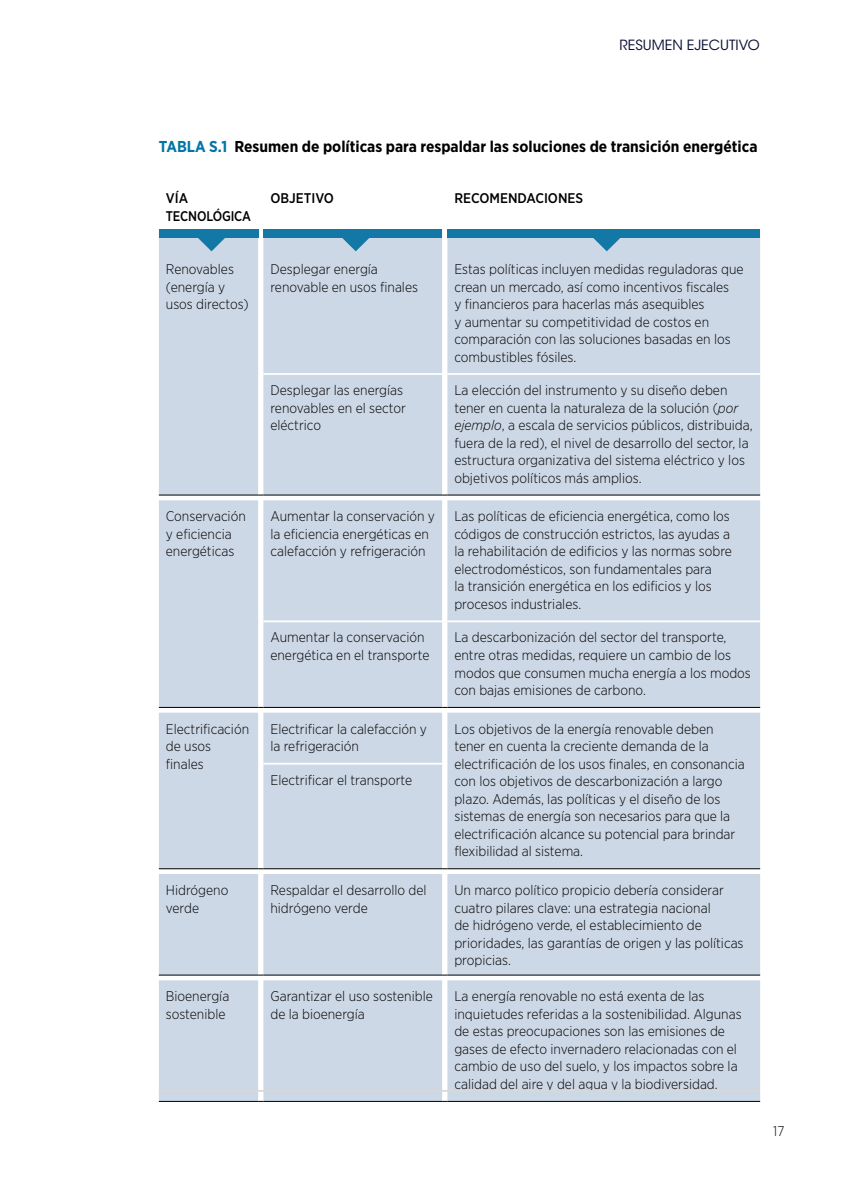
<style>
.page{position:relative;width:844px;height:1191px;background:#fff}
.page>*{position:absolute;margin:0;border:0;box-sizing:border-box;transform-origin:0 0}
.t1{font:700 15.75px "Gotham Narrow";color:#000}
.t2{font:300 14px/17.5px "Gotham Narrow";color:#000}
.t3{font:500 14px/17.5px "Gotham Narrow";color:#000}
.t4{font:14px "ITC Avant Garde Std";color:#090f34}
.s1{color:#0076a6}
.s2{font-style:italic}
</style>
<div class="page">
<div style="left:159px;top:229px;width:601px;height:872px;background:#cdd8e6"></div>
<hr style="left:159px;top:494px;width:99px;height:1px;background:#000">
<hr style="left:263px;top:494px;width:179px;height:1px;background:#000">
<hr style="left:447px;top:494px;width:313px;height:1px;background:#000">
<hr style="left:159px;top:707px;width:99px;height:1px;background:#000">
<hr style="left:263px;top:707px;width:179px;height:1px;background:#000">
<hr style="left:447px;top:707px;width:313px;height:1px;background:#000">
<hr style="left:159px;top:868px;width:99px;height:1px;background:#000">
<hr style="left:263px;top:868px;width:179px;height:1px;background:#000">
<hr style="left:447px;top:868px;width:313px;height:1px;background:#000">
<hr style="left:159px;top:974px;width:99px;height:1px;background:#000">
<hr style="left:263px;top:974px;width:179px;height:1px;background:#000">
<hr style="left:447px;top:974px;width:313px;height:1px;background:#000">
<hr style="left:159px;top:1101px;width:99px;height:1px;background:#000">
<hr style="left:263px;top:1101px;width:179px;height:1px;background:#000">
<hr style="left:447px;top:1101px;width:313px;height:1px;background:#000">
<hr style="left:263px;top:373px;width:179px;height:2px;background:#fff">
<hr style="left:447px;top:373px;width:313px;height:2px;background:#fff">
<hr style="left:263px;top:620px;width:179px;height:2px;background:#fff">
<hr style="left:447px;top:620px;width:313px;height:2px;background:#fff">
<hr style="left:263px;top:763px;width:179px;height:1px;background:#fff">
<svg style="left:189px;top:237px;width:45px;height:14px"></svg>
<div style="left:159px;top:229px;width:99px;height:8px;background:#1378a5"></div>
<svg style="left:333px;top:237px;width:45px;height:14px"></svg>
<div style="left:263px;top:229px;width:179px;height:8px;background:#1378a5"></div>
<svg style="left:584px;top:237px;width:45px;height:14px"></svg>
<div style="left:447px;top:229px;width:313px;height:8px;background:#1378a5"></div>
<hr style="left:159px;top:1090px;width:600px;height:1px;background:#d8d8d8">
<p class="t4" style="left:619px;top:36px;width:141px">RESUMEN EJECUTIVO</p>
<p class="t1" style="left:159px;top:137px;width:600px"><span class="s1">TABLA S.1</span> Resumen de políticas para respaldar las soluciones de transición energética</p>
<p class="t3" style="left:166px;top:189px;width:87px">VÍA<br>TECNOLÓGICA</p>
<p class="t3" style="left:270px;top:189px;width:65px">OBJETIVO</p>
<p class="t3" style="left:454px;top:189px;width:130px">RECOMENDACIONES</p>
<p class="t2" style="left:166px;top:260px;width:84px">Renovables (energía y usos directos)</p>
<p class="t2" style="left:270px;top:260px;width:149px">Desplegar energía renovable en usos finales</p>
<p class="t2" style="left:454px;top:260px;width:290px">Estas políticas incluyen medidas reguladoras que crean un mercado, así como incentivos fiscales<br>y financieros para hacerlas más asequibles<br>y aumentar su competitividad de costos en comparación con las soluciones basadas en los combustibles fósiles.</p>
<p class="t2" style="left:270px;top:381px;width:137px">Desplegar las energías renovables en el sector eléctrico</p>
<p class="t2" style="left:454px;top:381px;width:300px">La elección del instrumento y su diseño deben tener en cuenta la naturaleza de la solución (<span class="s2">por ejemplo</span>, a escala de servicios públicos, distribuida, fuera de la red), el nivel de desarrollo del sector, la estructura organizativa del sistema eléctrico y los objetivos políticos más amplios.</p>
<p class="t2" style="left:166px;top:507px;width:81px">Conservación y eficiencia energéticas</p>
<p class="t2" style="left:270px;top:507px;width:166px">Aumentar la conservación y la eficiencia energéticas en calefacción y refrigeración</p>
<p class="t2" style="left:454px;top:507px;width:279px">Las políticas de eficiencia energética, como los códigos de construcción estrictos, las ayudas a la rehabilitación de edificios y las normas sobre electrodomésticos, son fundamentales para<br>la transición energética en los edificios y los procesos industriales.</p>
<p class="t2" style="left:270px;top:628px;width:160px">Aumentar la conservación energética en el transporte</p>
<p class="t2" style="left:454px;top:628px;width:298px">La descarbonización del sector del transporte, entre otras medidas, requiere un cambio de los modos que consumen mucha energía a los modos con bajas emisiones de carbono.</p>
<p class="t2" style="left:166px;top:720px;width:85px">Electrificación de usos finales</p>
<p class="t2" style="left:270px;top:720px;width:158px">Electrificar la calefacción y la refrigeración</p>
<p class="t2" style="left:454px;top:720px;width:292px">Los objetivos de la energía renovable deben tener en cuenta la creciente demanda de la electrificación de los usos finales, en consonancia con los objetivos de descarbonización a largo plazo. Además, las políticas y el diseño de los sistemas de energía son necesarios para que la electrificación alcance su potencial para brindar flexibilidad al sistema.</p>
<p class="t2" style="left:270px;top:771px;width:143px">Electrificar el transporte</p>
<p class="t2" style="left:166px;top:881px;width:64px">Hidrógeno verde</p>
<p class="t2" style="left:270px;top:881px;width:157px">Respaldar el desarrollo del hidrógeno verde</p>
<p class="t2" style="left:454px;top:881px;width:290px">Un marco político propicio debería considerar cuatro pilares clave: una estrategia nacional<br>de hidrógeno verde, el establecimiento de prioridades, las garantías de origen y las políticas propicias.</p>
<p class="t2" style="left:166px;top:987px;width:65px">Bioenergía sostenible</p>
<p class="t2" style="left:270px;top:987px;width:164px">Garantizar el uso sostenible de la bioenergía</p>
<p class="t2" style="left:454px;top:987px;width:289px">La energía renovable no está exenta de las inquietudes referidas a la sostenibilidad. Algunas de estas preocupaciones son las emisiones de gases de efecto invernadero relacionadas con el cambio de uso del suelo, y los impactos sobre la calidad del aire y del agua y la biodiversidad.</p>
<p class="t2" style="left:773px;top:1122px;width:13px">17</p>
</div>
